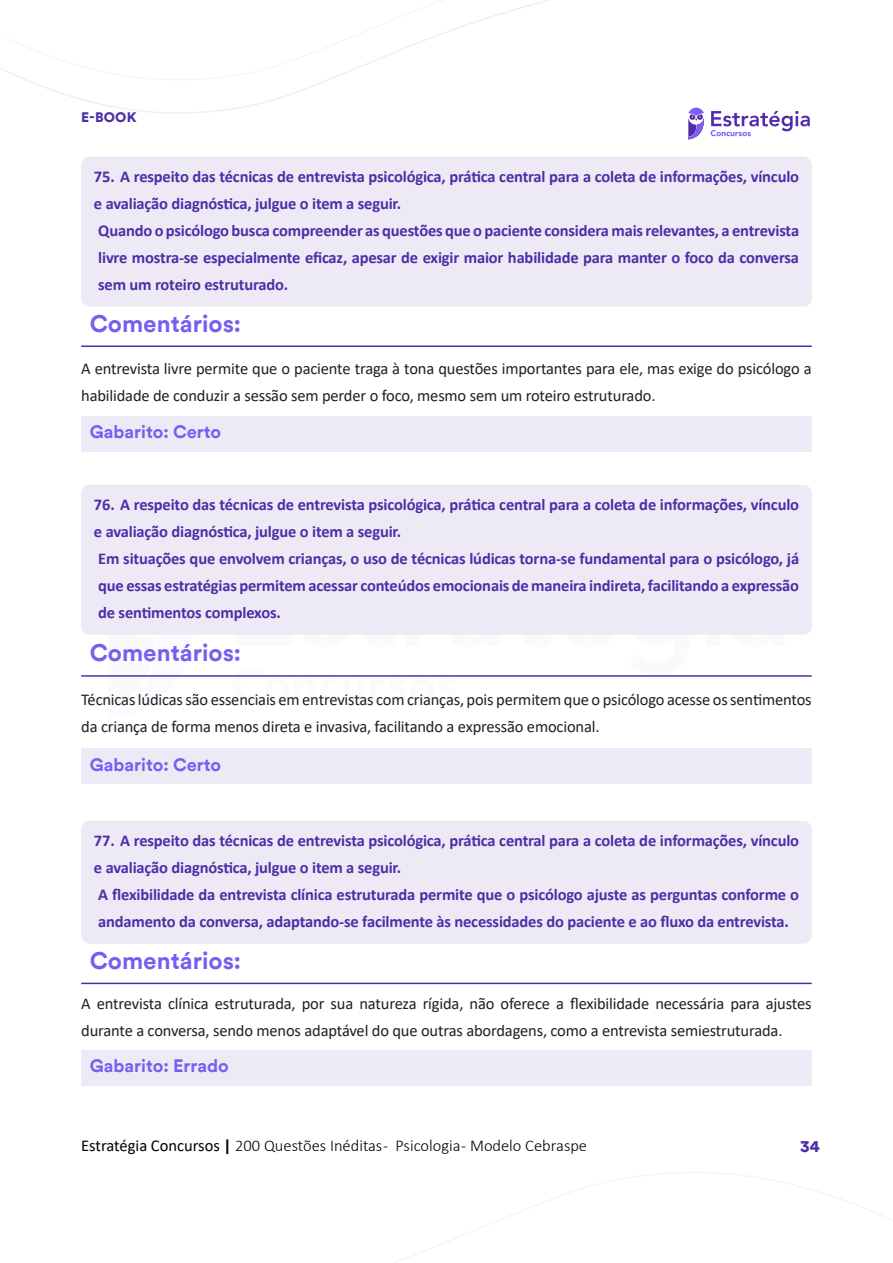
<style>
.page{position:relative;width:893px;height:1263px;background:#fff}
.page>*{position:absolute;margin:0;border:0;box-sizing:border-box;transform-origin:0 0}
.t1{font:700 24px "Circular XXTT";color:#7460ef}
.t2{font:700 18px "Circular XXTT";color:#7460ef}
.t3{font:700 16.5px/27px "Calibri";letter-spacing:-.01em;color:#4c2fa6}
.t4{font:16.5px/27px "Calibri";letter-spacing:-.01em;color:#231f20}
.t5{font:300 16.5px "Calibri";color:#000}
.t6{font:900 16.5px "Circular XXTT";color:#4c2fa6}
.t7{font:900 13.8px "Circular XXTT";color:#4c2fa6}
.s1{font-weight:400}
.s2{font-weight:700}
</style>
<div class="page">
<img style="left:81px;top:1085px;width:812px;height:177px">
<img style="left:2px;top:0;width:807px;height:159px">
<div style="left:81px;top:157px;width:731px;height:69px;background:#edeaf6;border-radius:9px"></div>
<div style="left:81px;top:211px;width:731px;height:96px;background:#edeaf6;border-radius:9px"></div>
<hr style="left:81px;top:345px;width:731px;height:2px;background:#4c2fa6">
<div style="left:81px;top:416px;width:731px;height:35px;background:#edeaf6"></div>
<div style="left:81px;top:485px;width:731px;height:69px;background:#edeaf6;border-radius:9px"></div>
<div style="left:81px;top:539px;width:731px;height:96px;background:#edeaf6;border-radius:9px"></div>
<hr style="left:81px;top:675px;width:731px;height:2px;background:#4c2fa6">
<div style="left:81px;top:749px;width:731px;height:35px;background:#edeaf6"></div>
<div style="left:81px;top:821px;width:731px;height:69px;background:#edeaf6;border-radius:9px"></div>
<div style="left:81px;top:875px;width:731px;height:69px;background:#edeaf6;border-radius:9px"></div>
<hr style="left:81px;top:983px;width:731px;height:1px;background:#4c2fa6">
<div style="left:81px;top:1050px;width:731px;height:35px;background:#edeaf6"></div>
<svg style="left:688px;top:108px;width:16px;height:31px"></svg>
<svg style="left:711px;top:111px;width:99px;height:25px"></svg>
<p class="t7" style="left:81px;top:108px;width:57px">E-BOOK</p>
<p class="t3" style="left:94px;top:163px;width:707px">75. A respeito das técnicas de entrevista psicológica, prática central para a coleta de informações, vínculo e avaliação diagnóstica, julgue o item a seguir.<br>Quando o psicólogo busca compreender as questões que o paciente considera mais relevantes, a entrevista livre mostra-se especialmente eficaz, apesar de exigir maior habilidade para manter o foco da conversa sem um roteiro estruturado.</p>
<h1 class="t1" style="left:90px;top:307px;width:153px">Comentários:</h1>
<p class="t4" style="left:81px;top:354px;width:732px">A entrevista livre permite que o paciente traga à tona questões importantes para ele, mas exige do psicólogo a habilidade de conduzir a sessão sem perder o foco, mesmo sem um roteiro estruturado.</p>
<p class="t2" style="left:90px;top:420px;width:133px">Gabarito: Certo</p>
<p class="t3" style="left:94px;top:491px;width:707px">76. A respeito das técnicas de entrevista psicológica, prática central para a coleta de informações, vínculo e avaliação diagnóstica, julgue o item a seguir.<br>Em situações que envolvem crianças, o uso de técnicas lúdicas torna-se fundamental para o psicólogo, já que essas estratégias permitem acessar conteúdos emocionais de maneira indireta, facilitando a expressão de sentimentos complexos.</p>
<h1 class="t1" style="left:90px;top:636px;width:153px">Comentários:</h1>
<p class="t4" style="left:81px;top:685px;width:732px">Técnicas lúdicas são essenciais em entrevistas com crianças, pois permitem que o psicólogo acesse os sentimentos da criança de forma menos direta e invasiva, facilitando a expressão emocional.</p>
<p class="t2" style="left:90px;top:752px;width:133px">Gabarito: Certo</p>
<p class="t3" style="left:94px;top:827px;width:707px">77. A respeito das técnicas de entrevista psicológica, prática central para a coleta de informações, vínculo e avaliação diagnóstica, julgue o item a seguir.<br>A flexibilidade da entrevista clínica estruturada permite que o psicólogo ajuste as perguntas conforme o andamento da conversa, adaptando-se facilmente às necessidades do paciente e ao fluxo da entrevista.</p>
<h1 class="t1" style="left:90px;top:944px;width:153px">Comentários:</h1>
<p class="t4" style="left:81px;top:990px;width:732px">A entrevista clínica estruturada, por sua natureza rígida, não oferece a flexibilidade necessária para ajustes durante a conversa, sendo menos adaptável do que outras abordagens, como a entrevista semiestruturada.</p>
<p class="t2" style="left:90px;top:1054px;width:140px">Gabarito: Errado</p>
<p class="t5" style="left:81px;top:1135px;width:507px"><span class="s1">Estratégia Concursos</span> <span class="s2">|</span> 200 Questões Inéditas - Psicologia - Modelo Cebraspe</p>
<p class="t6" style="left:800px;top:1135px;width:21px">34</p>
</div>
